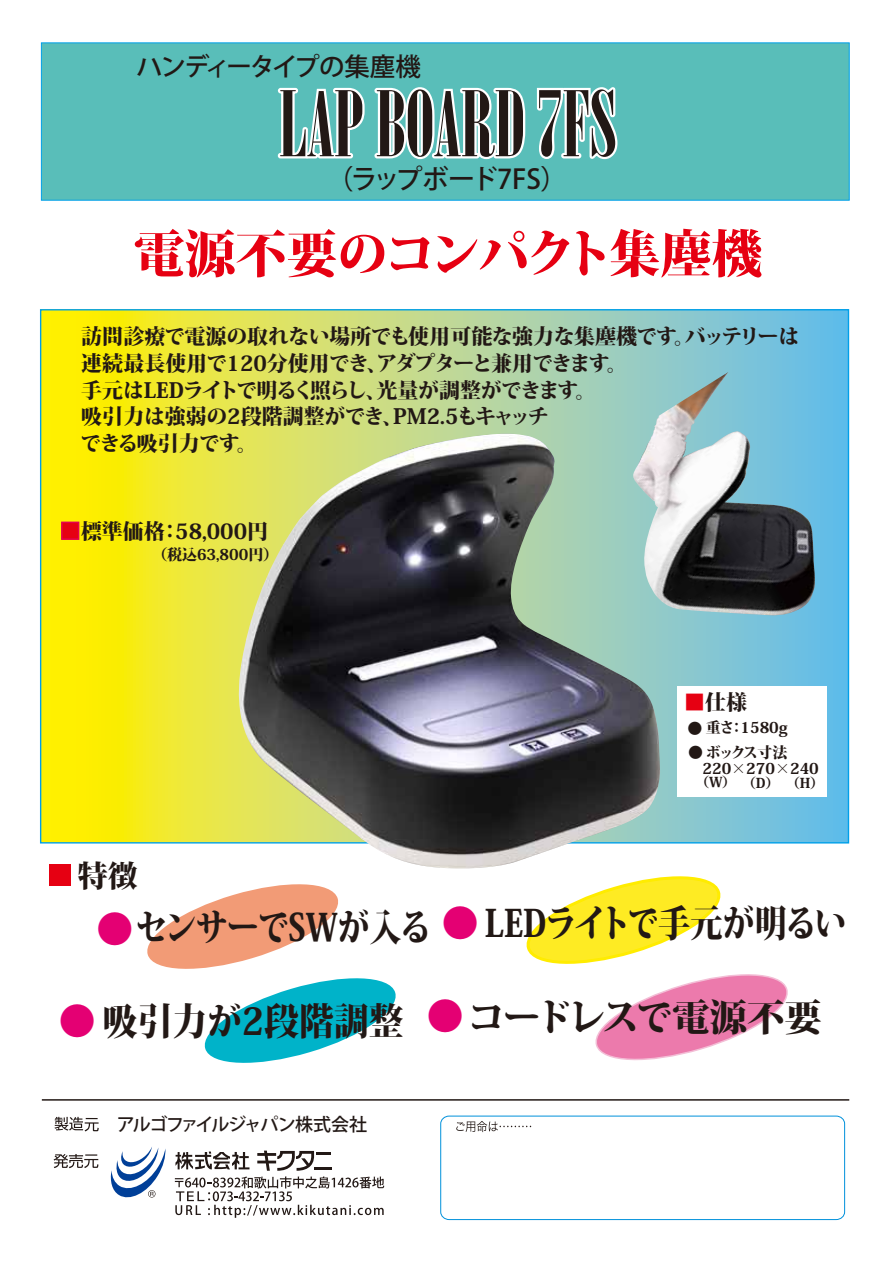
<style>
.page{position:relative;width:893px;height:1263px;background:#fff}
.page>*{position:absolute;margin:0;border:0;box-sizing:border-box;transform-origin:0 0}
.t1{font:90px "Onyx";color:#221815}
.t2{font:800 51px "Koz Min Pro";letter-spacing:-.035em;color:#e60012}
.t3{font:800 37.5px "Koz Min Pro";letter-spacing:-.045em;color:#221815;scale:.86 1}
.t4{font:800 37.5px "Koz Min Pro";letter-spacing:-.02em;color:#221815;scale:.86 1}
.t5{font:800 37.5px "Koz Min Pro";letter-spacing:-.04em;color:#221815}
.t6{font:800 37.5px "Koz Min Pro";color:#221815;scale:.93 1}
.t7{font:800 30px "Koz Min Pro";color:#221815}
.t8{font:500 27px "Koz Go Pro";letter-spacing:-.035em;color:#221815}
.t9{font:500 25.5px "Koz Go Pro";letter-spacing:-.08em;color:#221815}
.t10{font:800 21px/26.8px "Koz Min Pro";letter-spacing:-.02em;color:#221815}
.t11{font:800 21px "Koz Min Pro";color:#221815}
.t12{font:500 18px "Koz Go Pro";letter-spacing:-.075em;color:#221815}
.t13{font:800 15px/16.4px "Koz Min Pro";color:#221815}
.t14{font:800 13.5px "Koz Min Pro";color:#221815}
.s1{color:#e60012}
.s2{color:#e40073}
</style>
<div class="page">
<div style="left:41px;top:42px;width:809px;height:159px;background:#59beb9;border:1px solid #00a0e9"></div>
<svg style="left:42px;top:311px;width:805px;height:530px;background:#cadd67"></svg>
<hr style="left:42px;top:1099px;width:807px;height:2px;background:#221815">
<div style="left:440px;top:1116px;width:405px;height:104px;border:1px solid #0091db;border-radius:8px"></div>
<svg style="left:456px;top:1121px;width:75px;height:11px"></svg>
<svg style="left:147px;top:884px;width:249px;height:179px"></svg>
<svg style="left:526px;top:876px;width:262px;height:185px"></svg>
<div style="left:49px;top:863px;width:22px;height:22px;background:#e60012"></div>
<img style="left:236px;top:434px;width:424px;height:435px">
<img style="left:632px;top:378px;width:183px;height:238px">
<div style="left:61px;top:522px;width:18px;height:18px;border:2px solid #e5004f"></div>
<svg style="left:277px;top:87px;width:249px;height:73px"></svg>
<svg style="left:536px;top:87px;width:82px;height:73px"></svg>
<div style="left:677px;top:687px;width:149px;height:109px;background:#fff"></div>
<svg style="left:55px;top:1117px;width:44px;height:14px"></svg>
<svg style="left:110px;top:1147px;width:56px;height:51px"></svg>
<svg style="left:54px;top:1154px;width:44px;height:14px"></svg>
<svg style="left:175px;top:1150px;width:209px;height:68px"></svg>
<p class="t9" style="left:136px;top:51px;width:286px">ハンディータイプの集塵機</p>
<h1 class="t1" style="left:280px;top:72px;width:338px">LAP BOARD 7FS</h1>
<p class="t8" style="left:326px;top:162px;width:243px">（ラップボード7FS）</p>
<h2 class="t2" style="left:133px;top:216px;width:630px">電源不要のコンパクト集塵機</h2>
<p class="t10" style="left:80px;top:322px;width:721px">訪問診療で電源の取れない場所でも使用可能な強力な集塵機です。バッテリーは連続最長使用で120分使用でき、アダプターと兼用できます。<br>手元はLEDライトで明るく照らし、光量が調整ができます。<br>吸引力は強弱の2段階調整ができ、PM2.5もキャッチ<br>できる吸引力です。</p>
<p class="t11" style="left:60px;top:515px;width:210px"><span class="s1">■</span>標準価格：58,000円</p>
<p class="t13" style="left:152px;top:546px;width:127px">（税込63,800円）</p>
<p class="t10" style="left:684px;top:688px;width:64px"><span class="s1">■</span>仕様</p>
<p class="t13" style="left:688px;top:718px;width:102px">● 重さ：1580g</p>
<p class="t13" style="left:702px;top:743px;width:118px;text-indent:-14px">● ボックス寸法<br>220×270×240</p>
<p class="t14" style="left:696px;top:773px;width:129px">（W）（D）（H）</p>
<h3 class="t7" style="left:78px;top:853px;width:61px">特徴</h3>
<h3 class="t4" style="left:96px;top:899px;width:392px"><span class="s2">●</span>センサーでSWが入る</h3>
<h3 class="t3" style="left:442px;top:895px;width:472px"><span class="s2">●</span> LEDライトで手元が明るい</h3>
<h3 class="t6" style="left:58px;top:993px;width:373px"><span class="s2">●</span> 吸引力が2段階調整</h3>
<h3 class="t5" style="left:427px;top:989px;width:397px"><span class="s2">●</span>コードレスで電源不要</h3>
<p class="t12" style="left:117px;top:1113px;width:252px">アルゴファイルジャパン株式会社</p>
</div>
